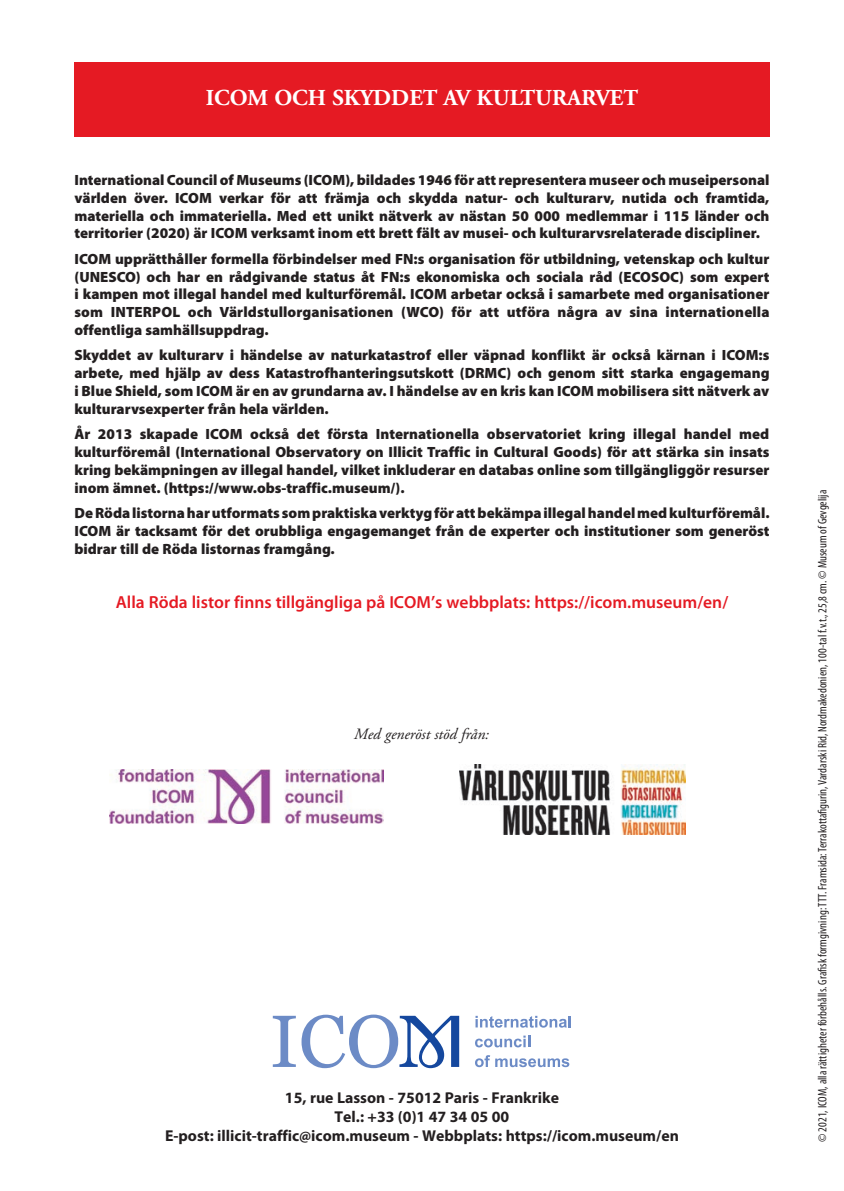
<style>
.page{position:relative;width:844px;height:1191px;background:#fff}
.page>*{position:absolute;margin:0;border:0;box-sizing:border-box;transform-origin:0 0}
.t1{font:700 22.75px "Adobe Garamond Pro";color:#fff}
.t2{font:600 17.5px "Myriad Pro";color:#e51a23}
.t3{font:700 15.75px/18.9px "Myriad Pro";color:#231f20;text-align:center}
.t4{font:italic 15.75px "Adobe Garamond Pro";color:#231f20}
.t5{font:900 14.88px/17.8px "Myriad Pro";color:#231f20;text-align:justify}
.t6{font:condensed 12.25px "Myriad Pro";color:#231f20}
</style>
<div class="page">
<svg style="left:475px;top:1015px;width:95px;height:12px"></svg>
<svg style="left:475px;top:1035px;width:55px;height:12px"></svg>
<svg style="left:475px;top:1055px;width:94px;height:12px"></svg>
<svg style="left:273px;top:1014px;width:186px;height:54px"></svg>
<div style="left:74px;top:62px;width:695px;height:74px;background:#e51a23"></div>
<img style="left:109px;top:769px;width:274px;height:54px">
<img style="left:459px;top:765px;width:226px;height:69px">
<h1 class="t1" style="left:206px;top:85px;width:433px">ICOM OCH SKYDDET AV KULTURARVET</h1>
<p class="t5" style="left:74px;top:171px;width:696px">International Council of Museums (ICOM), bildades 1946 för att representera museer och museipersonal världen över. ICOM verkar för att främja och skydda natur- och kulturarv, nutida och framtida, materiella och immateriella. Med ett unikt nätverk av nästan 50 000 medlemmar i 115 länder och territorier (2020) är ICOM verksamt inom ett brett fält av musei- och kulturarvsrelaterade discipliner.</p>
<p class="t5" style="left:74px;top:250px;width:696px">ICOM upprätthåller formella förbindelser med FN:s organisation för utbildning, vetenskap och kultur (UNESCO) och har en rådgivande status åt FN:s ekonomiska och sociala råd (ECOSOC) som expert i kampen mot illegal handel med kulturföremål. ICOM arbetar också i samarbete med organisationer som INTERPOL och Världstullorganisationen (WCO) för att utföra några av sina internationella offentliga samhällsuppdrag.</p>
<p class="t5" style="left:74px;top:347px;width:696px">Skyddet av kulturarv i händelse av naturkatastrof eller väpnad konflikt är också kärnan i ICOM:s arbete, med hjälp av dess Katastrofhanteringsutskott (DRMC) och genom sitt starka engagemang i Blue Shield, som ICOM är en av grundarna av. I händelse av en kris kan ICOM mobilisera sitt nätverk av kulturarvsexperter från hela världen.</p>
<p class="t5" style="left:74px;top:425px;width:696px">År 2013 skapade ICOM också det första Internationella observatoriet kring illegal handel med kulturföremål (International Observatory on Illicit Traffic in Cultural Goods) för att stärka sin insats kring bekämpningen av illegal handel, vilket inkluderar en databas online som tillgängliggör resurser inom ämnet. (https://www.obs-traffic.museum/).</p>
<p class="t5" style="left:74px;top:504px;width:696px">De Röda listorna har utformats som praktiska verktyg för att bekämpa illegal handel med kulturföremål.<br>ICOM är tacksamt för det orubbliga engagemanget från de experter och institutioner som generöst bidrar till de Röda listornas framgång.</p>
<p class="t2" style="left:116px;top:592px;width:613px">Alla Röda listor finns tillgängliga på ICOM’s webbplats: https://icom.museum/en/</p>
<p class="t4" style="left:354px;top:724px;width:136px">Med generöst stöd från:</p>
<p class="t3" style="left:165px;top:1088px;width:515px">15, rue Lasson - 75012 Paris - Frankrike<br>Tel.: +33 (0)1 47 34 05 00<br>E-post: illicit-traffic@icom.museum - Webbplats: https://icom.museum/en</p>
<p class="t6" style="left:815px;top:1141px;width:653px;rotate:-90deg">© 2021, ICOM, alla rättigheter förbehålls. Grafisk formgivning: TTT. Framsida: Terrakottafigurin, Vardarski Rid, Nordmakedonien, 100-tal f.v.t., 25,8 cm. © Museum of Gevgelija</p>
</div>
